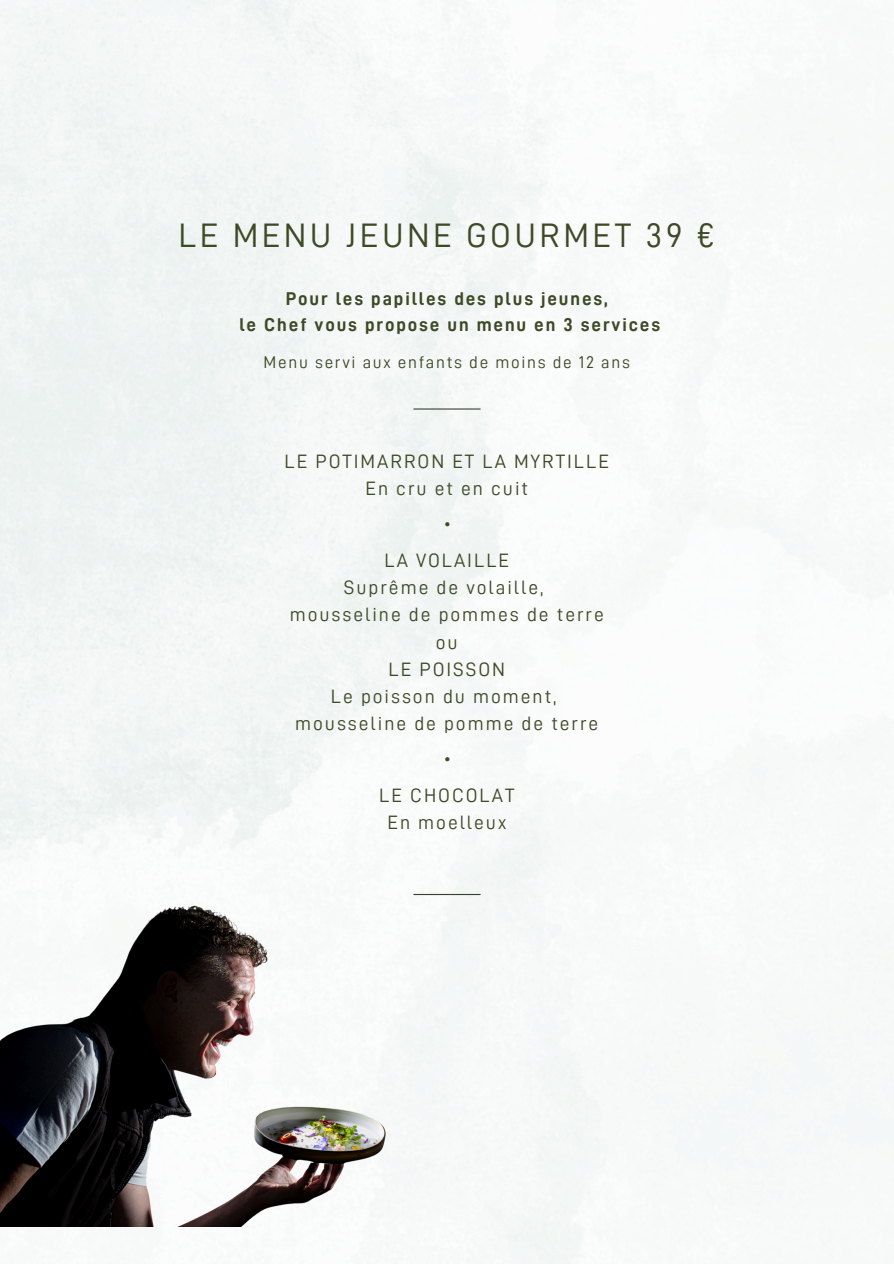
<style>
.page{position:relative;width:894px;height:1264px;background:#fff}
.page>*{position:absolute;margin:0;border:0;box-sizing:border-box;transform-origin:0 0}
.t1{font:34.05px "D DIN";letter-spacing:.1em;color:#3e4926}
.t2{font:19.5px/27.2px "D DIN";letter-spacing:.1em;color:#3e4926;text-align:center}
.t3{font:18.6px/25.7px "D DIN Bold";letter-spacing:.1em;color:#3e4926;text-align:center}
.t4{font:17.1px "D DIN";letter-spacing:.1em;color:#3e4926}
.t5{font:4.65px "Noto Sans CJ Ksc";color:#3e4926}
</style>
<div class="page">
<img style="left:0;top:0;width:893px;height:1263px">
<hr style="left:413px;top:408px;width:67px;height:1px;background:#35442f">
<hr style="left:413px;top:894px;width:67px;height:1px;background:#35442f">
<img style="left:0;top:890px;width:407px;height:336px">
<p class="t1" style="left:178px;top:218px;width:538px">LE MENU JEUNE GOURMET 39 €</p>
<h1 class="t3" style="left:239px;top:286px;width:422px">Pour les papilles des plus jeunes,<br>le Chef vous propose un menu en 3 services</h1>
<h2 class="t4" style="left:263px;top:354px;width:368px">Menu servi aux enfants de moins de 12 ans</h2>
<h4 class="t2" style="left:284px;top:448px;width:326px">LE POTIMARRON ET LA MYRTILLE<br>En cru et en cuit</h4>
<h3 class="t5" style="left:445px;top:520px;width:6px">●</h3>
<p class="t2" style="left:290px;top:547px;width:315px">LA VOLAILLE<br>Suprême de volaille, mousseline de pommes de terre ou<br>LE POISSON<br>Le poisson du moment, mousseline de pomme de terre</p>
<h3 class="t5" style="left:445px;top:755px;width:6px">●</h3>
<p class="t2" style="left:379px;top:782px;width:137px">LE CHOCOLAT<br>En moelleux</p>
</div>
